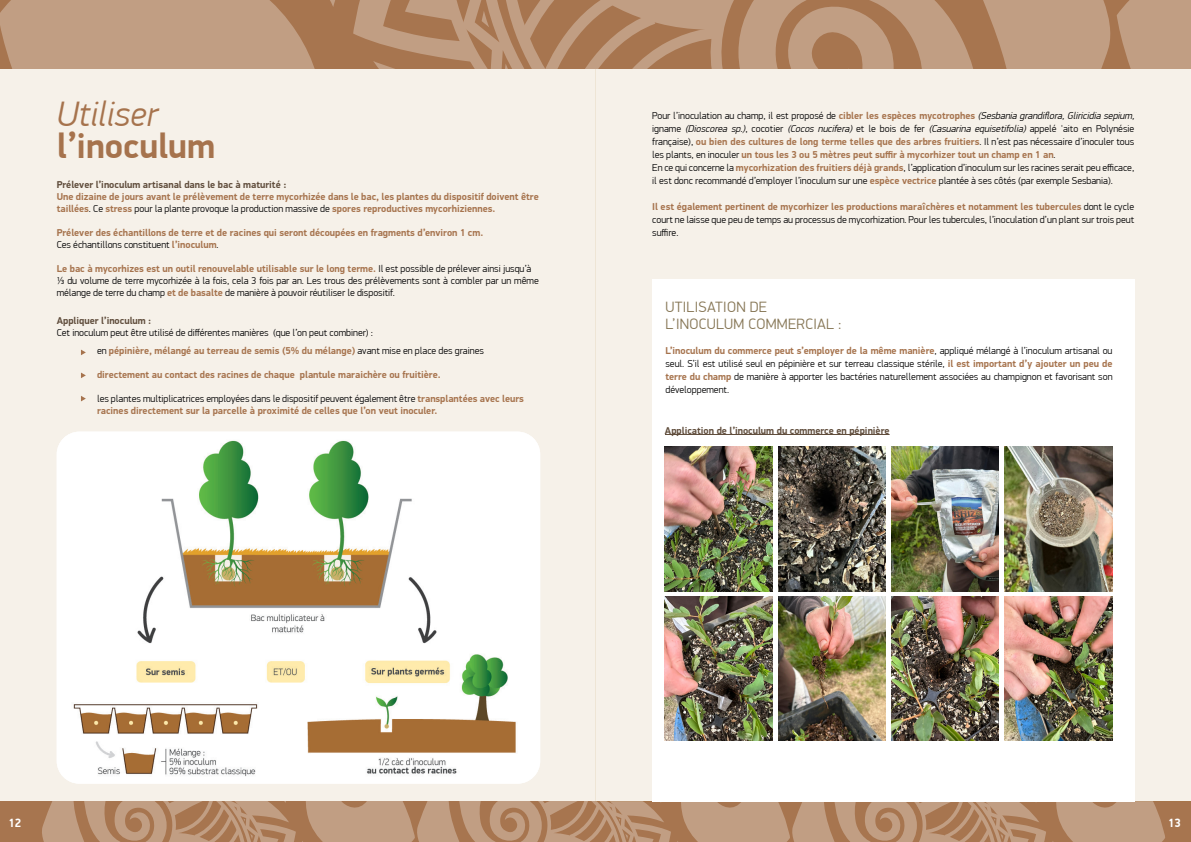
<style>
.page{position:relative;width:1191px;height:842px;background:#fff}
.page>*{position:absolute;margin:0;border:0;box-sizing:border-box;transform-origin:0 0}
.t1{font:700 35.5px "PF Din Display Pro";color:#a6734d}
.t2{font:italic 300 35.5px "PF Din Display Pro";color:#a6734d}
.t3{font:300 15px "PF Din Display Pro";letter-spacing:.02em;color:#867655}
.t4{font:700 12px "PF Din Display Pro";color:#fff}
.t5{font:300 10px/13px "PF Din Display Pro";color:#000001}
.t6{font:700 10px/12px "PF Din Display Pro";color:#a6734d}
.t7{font:700 10px "PF Din Display Pro";color:#5f4c3b}
.s1{font-weight:300;color:#000001}
.s2{font-weight:700;color:#a6734d}
.s3{font-style:italic}
</style>
<div class="page">
<div style="left:0;top:53px;width:595px;height:749px;background:#f6f1e9"></div>
<svg style="left:81px;top:350px;width:5px;height:5px"></svg>
<svg style="left:81px;top:373px;width:5px;height:5px"></svg>
<img style="left:57px;top:432px;width:483px;height:352px">
<svg style="left:81px;top:396px;width:5px;height:5px"></svg>
<div style="left:0;top:802px;width:1191px;height:40px;background:#a7754f"></div>
<svg style="left:42px;top:802px;width:1123px;height:40px"></svg>
<div style="left:595px;top:53px;width:596px;height:749px;background:#f6f1e9"></div>
<svg style="left:0;top:0;width:1191px;height:68px;background:#b89072"></svg>
<div style="left:652px;top:280px;width:482px;height:522px;background:#fff"></div>
<img style="left:665px;top:446px;width:107px;height:145px">
<img style="left:665px;top:596px;width:107px;height:145px">
<img style="left:778px;top:446px;width:107px;height:145px">
<img style="left:778px;top:596px;width:107px;height:145px">
<img style="left:891px;top:446px;width:108px;height:145px">
<img style="left:891px;top:596px;width:108px;height:145px">
<img style="left:1004px;top:446px;width:108px;height:145px">
<img style="left:1004px;top:596px;width:108px;height:145px">
<hr style="left:665px;top:434px;width:224px;height:1px;background:#5f4c3b">
<p class="t2" style="left:57px;top:94px;width:102px">Utiliser</p>
<p class="t1" style="left:57px;top:125px;width:160px">l’inoculum</p>
<p class="t7" style="left:57px;top:178px;width:231px">Prélever l’inoculum artisanal dans le bac à maturité :</p>
<p class="t6" style="left:57px;top:190px;width:483px">Une dizaine de jours avant le prélèvement de terre mycorhizée dans le bac, les plantes du dispositif doivent être taillées<span class="s1">. Ce</span> stress <span class="s1">pour la plante provoque la production massive de</span> spores reproductives mycorhiziennes.</p>
<p class="t6" style="left:57px;top:226px;width:428px">Prélever des échantillons de terre et de racines qui seront découpées en fragments d’environ 1 cm.</p>
<p class="t5" style="left:57px;top:238px;width:163px">Ces échantillons constituent <span class="s2">l’inoculum</span>.</p>
<p class="t6" style="left:57px;top:262px;width:476px">Le bac à mycorhizes est un outil renouvelable utilisable sur le long terme. <span class="s1">Il est possible de prélever ainsi jusqu’à</span></p>
<p class="t5" style="left:57px;top:274px;width:483px;line-height:12px">⅓ du volume de terre mycorhizée à la fois, cela 3 fois par an. Les trous des prélèvements sont à combler par un même mélange de terre du champ <span class="s2">et de basalte</span> de manière à pouvoir réutiliser le dispositif.</p>
<p class="t7" style="left:57px;top:314px;width:96px">Appliquer l’inoculum :</p>
<p class="t5" style="left:57px;top:326px;width:318px">Cet inoculum peut être utilisé de différentes manières (que l’on peut combiner) :</p>
<p class="t6" style="left:97px;top:345px;width:388px"><span class="s1">en</span> pépinière, mélangé au terreau de semis (5% du mélange) <span class="s1">avant mise en place des graines</span></p>
<p class="t6" style="left:97px;top:369px;width:345px">directement au contact des racines de chaque plantule maraichère ou fruitière.</p>
<p class="t6" style="left:97px;top:393px;width:428px"><span class="s1">les plantes multiplicatrices employées dans le dispositif peuvent également être</span> transplantées avec leurs racines directement sur la parcelle à proximité de celles que l’on veut inoculer.</p>
<p class="t5" style="left:652px;top:110px;width:486px">Pour l’inoculation au champ, il est proposé de <span class="s2">cibler les espèces mycotrophes</span> <span class="s3">(Sesbania grandiflora,Gliricidia sepium, </span>i g n a m e <span class="s3">(Dioscorea sp.)</span>, c o c o t i e r <span class="s3">(Cocos nucifera)</span> e t l e b o i s d e fe r <span class="s3">(Casuarina equisetifolia)</span> a p p e l é ' a i t o e n P o l y n é s i e française), <span class="s2">ou bien des cultures de long terme telles que des arbres fruitiers</span>. Il n’est pas nécessaire d’inoculer tous les plants, en inoculer <span class="s2">un tous les 3 ou 5 mètres peut suffir à mycorhizer tout un champ en 1 an</span>.</p>
<p class="t5" style="left:652px;top:162px;width:483px">En ce qui concerne la <span class="s2">mycorhization des fruitiers déjà grands</span>, l’application d’inoculum sur les racines serait peu efficace, il est donc recommandé d’employer l’inoculum sur une <span class="s2">espèce vectrice</span> plantée à ses côtés (par exemple Sesbania).</p>
<p class="t5" style="left:652px;top:201px;width:483px;text-align:justify"><span class="s2">Il est également pertinent de mycorhizer les productions maraîchères et notamment les tubercules</span> dont le cycle court ne laisse que peu de temps au processus de mycorhization. Pour les tubercules, l’inoculation d’un plant sur trois peut suffire.</p>
<p class="t3" style="left:665px;top:298px;width:103px">UTILISATION DE</p>
<p class="t3" style="left:665px;top:315px;width:177px">L’INOCULUM COMMERCIAL :</p>
<p class="t5" style="left:665px;top:344px;width:448px;text-align:justify"><span class="s2">L’inoculum du commerce peut s’employer de la même manière</span>, appliqué mélangé à l’inoculum artisanal ou seul. S’il est utilisé seul en pépinière et sur terreau classique stérile, <span class="s2">il est important d’y ajouter un peu de terre du champ</span> de manière à apporter les bactéries naturellement associées au champignon et favorisant son développement.</p>
<p class="t7" style="left:665px;top:424px;width:226px">Application de l’inoculum du commerce en pépinière</p>
<p class="t4" style="left:9px;top:815px;width:14px">12</p>
<p class="t4" style="left:1168px;top:815px;width:14px">13</p>
</div>
